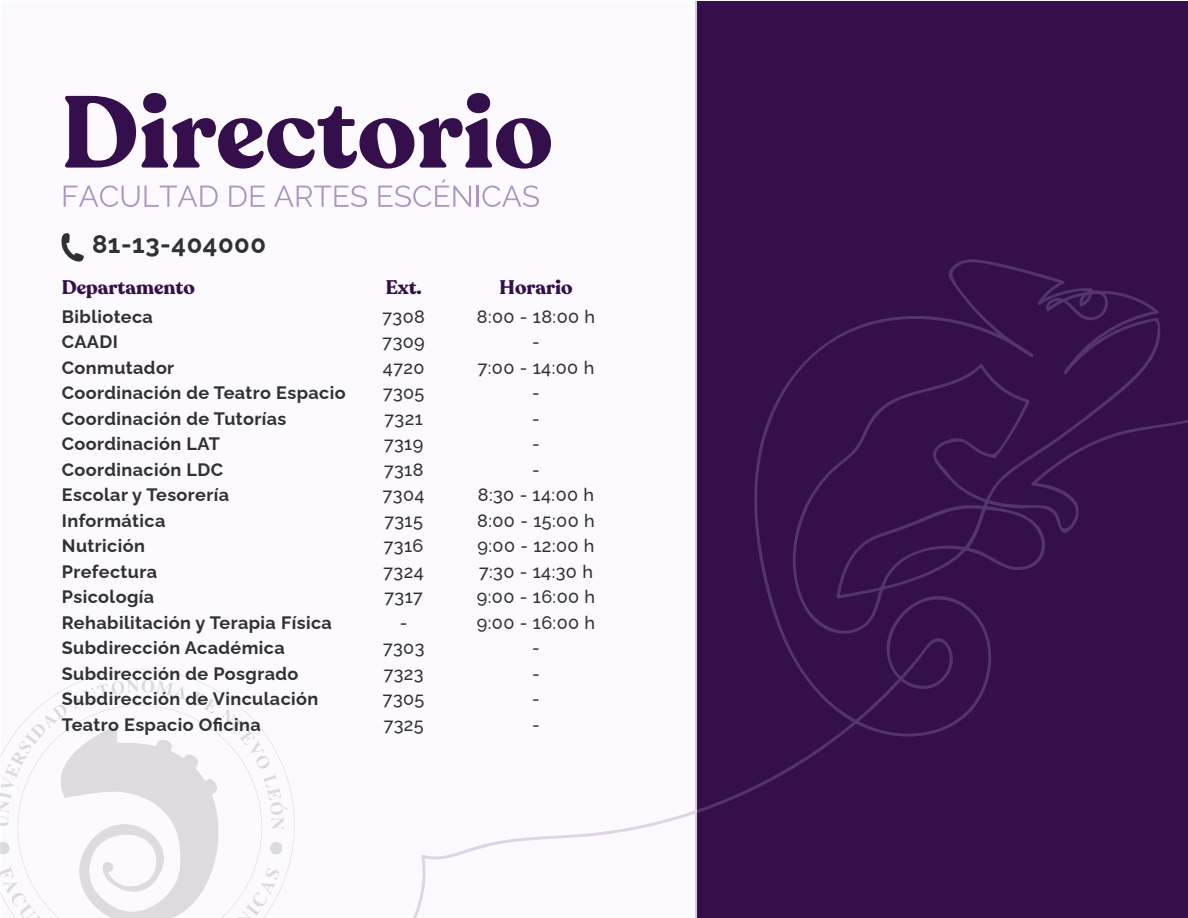
<style>
.page{position:relative;width:1188px;height:918px;background:#fff}
.page>*{position:absolute;margin:0;border:0;box-sizing:border-box;transform-origin:0 0}
.t1{font:100 25.5px "Raleway";letter-spacing:.025em;color:#313131}
.t2{font:700 19.5px "Recoleta";color:#350f4c}
.t3{font:100 18px/25.5px "Raleway";letter-spacing:.025em;color:#313131;text-align:center}
</style>
<div class="page">
<div style="left:696px;top:1px;width:492px;height:917px;background:#350f4c"></div>
<div style="left:1px;top:1px;width:695px;height:917px;background:#fcf8ff"></div>
<img style="left:1px;top:669px;width:294px;height:249px">
<svg style="left:65px;top:96px;width:71px;height:72px"></svg>
<svg style="left:142px;top:93px;width:409px;height:76px"></svg>
<svg style="left:64px;top:185px;width:154px;height:22px"></svg>
<svg style="left:229px;top:186px;width:36px;height:21px"></svg>
<svg style="left:274px;top:185px;width:93px;height:22px"></svg>
<svg style="left:378px;top:179px;width:93px;height:28px"></svg>
<hr style="left:476px;top:186px;width:3px;height:21px;background:#ae97bf">
<svg style="left:482px;top:185px;width:57px;height:22px"></svg>
<svg style="left:61px;top:233px;width:23px;height:29px"></svg>
<h1 class="t1" style="left:92px;top:223px;width:176px">81-13-404000</h1>
<p class="t2" style="left:62px;top:274px;width:135px">Departamento</p>
<p class="t2" style="left:386px;top:274px;width:38px">Ext.</p>
<p class="t3" style="left:62px;top:301px;width:285px;text-align:left">Biblioteca<br>CAADI<br>Conmutador<br>Coordinación de Teatro Espacio<br>Coordinación de Tutorías<br>Coordinación LAT<br>Coordinación LDC<br>Escolar y Tesorería<br>Informática<br>Nutrición<br>Prefectura<br>Psicología<br>Rehabilitación y Terapia Física<br>Subdirección Académica<br>Subdirección de Posgrado<br>Subdirección de Vinculación<br>Teatro Espacio Oficina</p>
<p class="t3" style="left:383px;top:302px;width:44px">7308<br>7309<br>4720<br>7305<br>7321<br>7319<br>7318<br>7304<br>7315<br>7316<br>7324<br>7317 -<br>7303<br>7323<br>7305<br>7325</p>
<p class="t2" style="left:500px;top:274px;width:74px">Horario</p>
<p class="t3" style="left:477px;top:301px;width:120px">8:00 - 18:00 h -<br>7:00 - 14:00 h -<br>-<br>-<br>-<br>8:30 - 14:00 h<br>8:00 - 15:00 h<br>9:00 - 12:00 h<br>7:30 - 14:30 h<br>9:00 - 16:00 h<br>9:00 - 16:00 h -<br>-<br>-<br>-</p>
</div>
